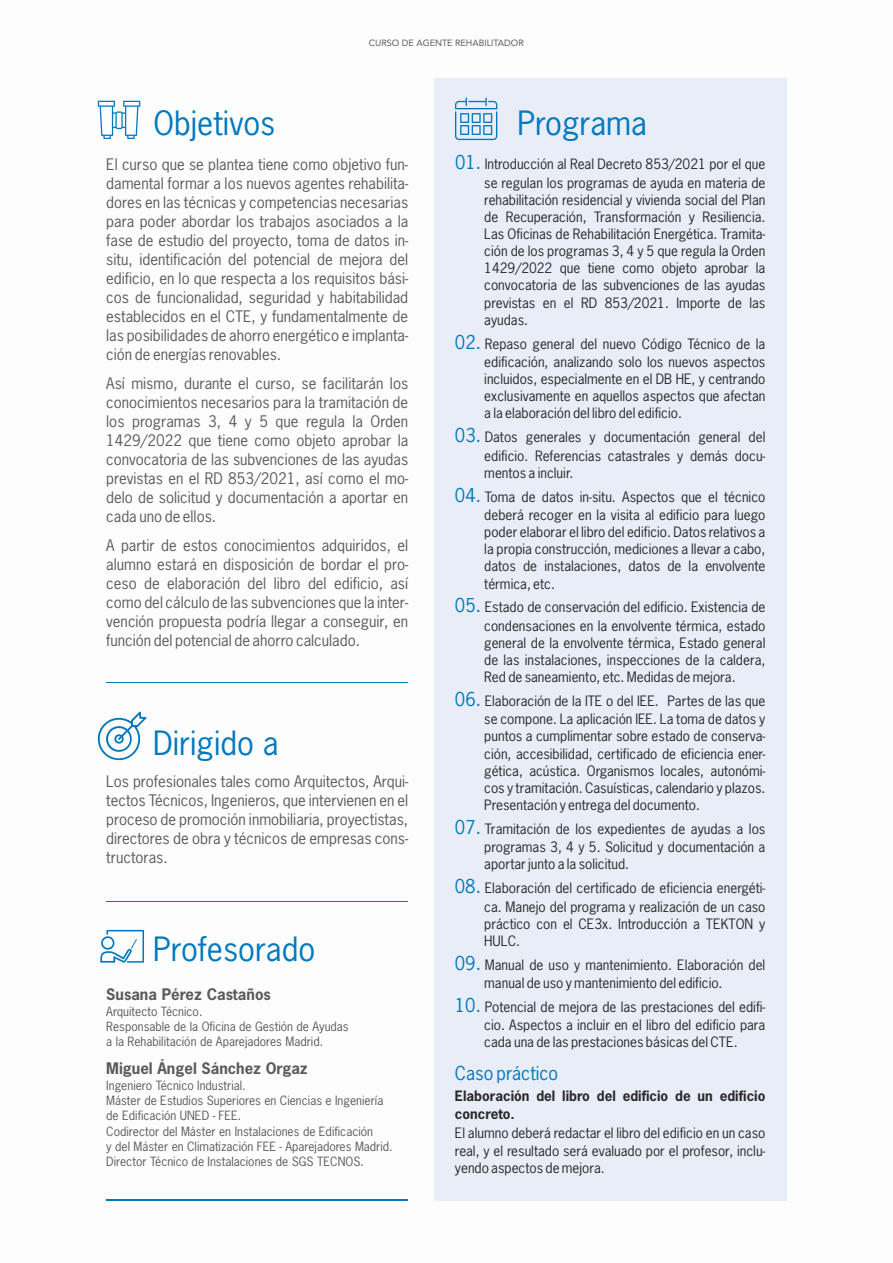
<style>
.page{position:relative;width:893px;height:1263px;background:#fff}
.page>*{position:absolute;margin:0;border:0;box-sizing:border-box;transform-origin:0 0}
.t1{font:31.5px "News Gothic Std";color:#0078be}
.t2{font:18px "News Gothic Std";color:#0078be}
.t3{font:15px/19px "News Gothic Std";color:#5c5b5b;text-align:justify}
.t4{font:700 15px "News Gothic Std";color:#5c5b5b}
.t5{font:13.5px/17.4px "News Gothic Std";color:#292928;text-align:justify}
.t6{font:700 13.5px/17.4px "News Gothic Std";color:#292928}
.t7{font:12px/15.3px "News Gothic Std";color:#5c5b5b}
.t8{font:9px "Avenir LT Std";color:#5c5b5b}
.s1{font-size:18px;color:#0078be}
</style>
<div class="page">
<div style="left:434px;top:78px;width:353px;height:1122px;background:#e8edf8"></div>
<hr style="left:106px;top:682px;width:302px;height:1px;background:#0078be">
<hr style="left:106px;top:901px;width:302px;height:1px;background:#0078be">
<svg style="left:98px;top:101px;width:42px;height:38px"></svg>
<svg style="left:97px;top:711px;width:49px;height:50px"></svg>
<hr style="left:106px;top:1199px;width:302px;height:1px;background:#0078be">
<svg style="left:100px;top:930px;width:44px;height:33px"></svg>
<svg style="left:455px;top:98px;width:42px;height:42px"></svg>
<p class="t8" style="left:369px;top:39px;width:157px">CURSO DE AGENTE REHABILITADOR</p>
<h1 class="t1" style="left:154px;top:111px;width:123px">Objetivos</h1>
<p class="t3" style="left:106px;top:156px;width:303px">El curso que se plantea tiene como objetivo fun&shy;damental formar a los nuevos agentes rehabilita&shy;dores en las técnicas y competencias necesarias para poder abordar los trabajos asociados a la fase de estudio del proyecto, toma de datos in&shy;situ, identificación del potencial de mejora del edificio, en lo que respecta a los requisitos bási&shy;cos de funcionalidad, seguridad y habitabilidad establecidos en el CTE, y fundamentalmente de las posibilidades de ahorro energético e implanta&shy;ción de energías renovables.</p>
<p class="t3" style="left:106px;top:375px;width:303px">Así mismo, durante el curso, se facilitarán los conocimientos necesarios para la tramitación de los programas 3, 4 y 5 que regula la Orden 1429/2022 que tiene como objeto aprobar la convocatoria de las subvenciones de las ayudas previstas en el RD 853/2021, así como el mo&shy;delo de solicitud y documentación a aportar en cada uno de ellos.</p>
<p class="t3" style="left:106px;top:537px;width:303px">A partir de estos conocimientos adquiridos, el alumno estará en disposición de bordar el pro&shy;ceso de elaboración del libro del edificio, así como del cálculo de las subvenciones que la inter&shy;vención propuesta podría llegar a conseguir, en función del potencial de ahorro calculado.</p>
<h1 class="t1" style="left:153px;top:731px;width:127px">Dirigido a</h1>
<p class="t3" style="left:106px;top:773px;width:303px">Los profesionales tales como Arquitectos, Arqui&shy;tectos Técnicos, Ingenieros, que intervienen en el proceso de promoción inmobiliaria, proyectistas, directores de obra y técnicos de empresas cons&shy;tructoras.</p>
<h1 class="t1" style="left:153px;top:937px;width:164px">Profesorado</h1>
<p class="t4" style="left:106px;top:988px;width:166px">Susana Pérez Castaños</p>
<p class="t7" style="left:106px;top:1004px;width:244px">Arquitecto Técnico.<br>Responsable de la Oficina de Gestión de Ayudas a la Rehabilitación de Aparejadores Madrid.</p>
<p class="t4" style="left:106px;top:1062px;width:203px">Miguel Ángel Sánchez Orgaz</p>
<p class="t7" style="left:106px;top:1079px;width:288px">Ingeniero Técnico Industrial.<br>Máster de Estudios Superiores en Ciencias e Ingeniería de Edificación UNED - FEE.<br>Codirector del Máster en Instalaciones de Edificación<br>y del Máster en Climatización FEE - Aparejadores Madrid.<br>Director Técnico de Instalaciones de SGS TECNOS.</p>
<h1 class="t1" style="left:517px;top:111px;width:131px">Programa</h1>
<p class="t5" style="left:484px;top:157px;width:283px;text-indent:-29px"><span class="s1">01.</span> Introducción al Real Decreto 853/2021 por el que se regulan los programas de ayuda en materia de rehabilitación residencial y vivienda social del Plan de Recuperación, Transformación y Resiliencia.<br>Las Oficinas de Rehabilitación Energética. Tramita&shy;ción de los programas 3, 4 y 5 que regula la Orden 1429/2022 que tiene como objeto aprobar la convocatoria de las subvenciones de las ayudas previstas en el RD 853/2021. Importe de las ayudas.</p>
<p class="t5" style="left:484px;top:336px;width:283px;text-indent:-29px"><span class="s1">02.</span> Repaso general del nuevo Código Técnico de la edificación, analizando solo los nuevos aspectos incluidos, especialmente en el DB HE, y centrando exclusivamente en aquellos aspectos que afectan a la elaboración del libro del edificio.</p>
<p class="t5" style="left:484px;top:430px;width:283px;text-indent:-29px"><span class="s1">03.</span> Datos generales y documentación general del edificio. Referencias catastrales y demás docu&shy;mentos a incluir.</p>
<p class="t5" style="left:484px;top:489px;width:283px;text-indent:-29px"><span class="s1">04.</span> Toma de datos in-situ. Aspectos que el técnico deberá recoger en la visita al edificio para luego poder elaborar el libro del edificio. Datos relativos a la propia construcción, mediciones a llevar a cabo, datos de instalaciones, datos de la envolvente térmica, etc.</p>
<p class="t5" style="left:484px;top:600px;width:283px;text-indent:-29px"><span class="s1">05.</span> Estado de conservación del edificio. Existencia de condensaciones en la envolvente térmica, estado general de la envolvente térmica, Estado general de las instalaciones, inspecciones de la caldera, Red de saneamiento, etc. Medidas de mejora.</p>
<p class="t5" style="left:484px;top:694px;width:283px;text-indent:-29px"><span class="s1">06.</span> Elaboración de la ITE o del IEE. Partes de las que se compone. La aplicación IEE. La toma de datos y puntos a cumplimentar sobre estado de conserva&shy;ción, accesibilidad, certificado de eficiencia ener&shy;gética, acústica. Organismos locales, autonómi&shy;cos y tramitación. Casuísticas, calendario y plazos.<br>Presentación y entrega del documento.</p>
<p class="t5" style="left:484px;top:821px;width:283px;text-indent:-29px"><span class="s1">07.</span> Tramitación de los expedientes de ayudas a los programas 3, 4 y 5. Solicitud y documentación a aportar junto a la solicitud.</p>
<p class="t5" style="left:484px;top:881px;width:283px;text-indent:-29px"><span class="s1">08.</span> Elaboración del certificado de eficiencia energéti&shy;ca. Manejo del programa y realización de un caso práctico con el CE3x. Introducción a TEKTON y HULC.</p>
<p class="t5" style="left:484px;top:957px;width:283px;line-height:18.3px;text-indent:-29px"><span class="s1">09.</span> Manual de uso y mantenimiento. Elaboración del manual de uso y mantenimiento del edificio.</p>
<p class="t5" style="left:484px;top:999px;width:283px;text-indent:-29px"><span class="s1">10.</span> Potencial de mejora de las prestaciones del edifi&shy;cio. Aspectos a incluir en el libro del edificio para cada una de las prestaciones básicas del CTE.</p>
<h2 class="t2" style="left:455px;top:1066px;width:105px">Caso práctico</h2>
<p class="t6" style="left:455px;top:1089px;width:312px">Elaboración del libro del edificio de un edificio concreto.</p>
<p class="t5" style="left:455px;top:1126px;width:312px">El alumno deberá redactar el libro del edificio en un caso real, y el resultado será evaluado por el profesor, inclu&shy;yendo aspectos de mejora.</p>
</div>
